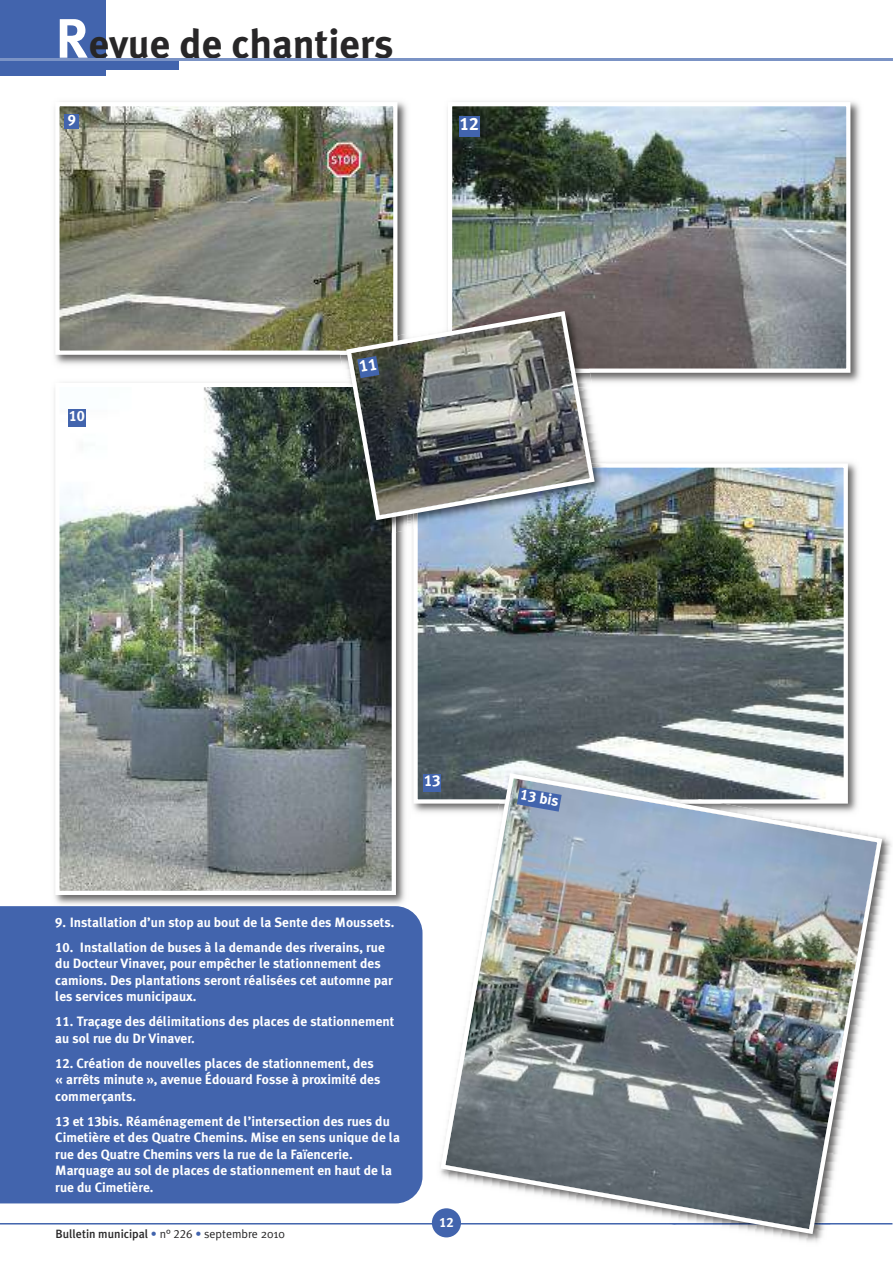
<style>
.page{position:relative;width:893px;height:1263px;background:#fff}
.page>*{position:absolute;margin:0;border:0;box-sizing:border-box;transform-origin:0 0}
.t1{font:700 40.5px "Meta Plus";color:#272627}
.t2{font:18px "Meta Plus Bold Caps";color:#fff}
.t3{font:15.9px "Meta Plus Bold Caps";color:#fff}
.t4{font:700 15px "Meta Plus";color:#fff}
.t5{font:15px "Meta Plus Bold Caps";color:#fff}
.t6{font:700 13.5px/16.5px "Meta Plus";color:#fff}
.t7{font:13.5px "Meta Plus Bold Caps";color:#fff}
.t8{font:500 12px "Meta Plus";color:#272627}
.s1{font-size:55.5px;color:#fff}
.s2{font-family:"Meta Plus Bold Caps";font-weight:400}
.s3{font-family:"Meta Plus Normal";font-weight:400;color:#4264ad}
.s4{font-family:"Meta Plus Normal";font-weight:400}
.s5{font-family:"Meta Plus Normal Caps";font-weight:400}
</style>
<div class="page">
<div style="left:0;top:0;width:105px;height:76px;background:#4264ad"></div>
<div style="left:0;top:61px;width:179px;height:9px;background:#4264ad"></div>
<hr style="left:0;top:59px;width:893px;height:2px;background:#7b93c5">
<hr style="left:0;top:1223px;width:892px;height:1px;background:#4264ad">
<div style="left:432px;top:1208px;width:29px;height:29px;background:#4264ad;border-radius:50%"></div>
<img style="left:54px;top:101px;width:353px;height:264px">
<img style="left:60px;top:107px;width:332px;height:243px">
<div style="left:55px;top:102px;width:342px;height:253px;border:4px solid #fff"></div>
<div style="left:64px;top:114px;width:15px;height:14px;background:#4264ad"></div>
<img style="left:54px;top:382px;width:351px;height:523px">
<img style="left:60px;top:388px;width:331px;height:502px">
<div style="left:55px;top:383px;width:341px;height:512px;border:4px solid #fff"></div>
<div style="left:68px;top:409px;width:17px;height:17px;background:#4264ad"></div>
<img style="left:447px;top:101px;width:413px;height:282px">
<img style="left:453px;top:107px;width:392px;height:261px">
<div style="left:448px;top:102px;width:402px;height:271px;border:4px solid #fff"></div>
<div style="left:459px;top:116px;width:20px;height:20px;background:#4264ad"></div>
<img style="left:412px;top:462px;width:445px;height:351px">
<img style="left:418px;top:468px;width:425px;height:331px">
<div style="left:413px;top:463px;width:435px;height:341px;border:4px solid #fff"></div>
<div style="left:423px;top:774px;width:18px;height:18px;background:#4264ad"></div>
<img style="left:781px;top:1236px;width:41px;height:6px">
<img style="left:500px;top:765px;width:199px;height:6px">
<img style="left:438px;top:771px;width:447px;height:465px">
<svg style="left:517px;top:787px;width:45px;height:35px;background:#7189b4"></svg>
<img style="left:597px;top:328px;width:8px;height:129px">
<img style="left:340px;top:333px;width:4px;height:32px">
<img style="left:339px;top:335px;width:5px;height:20px">
<img style="left:338px;top:336px;width:6px;height:15px">
<img style="left:346px;top:523px;width:46px;height:13px">
<img style="left:452px;top:304px;width:137px;height:5px">
<img style="left:413px;top:463px;width:194px;height:66px">
<img style="left:418px;top:468px;width:193px;height:60px">
<img style="left:344px;top:309px;width:253px;height:214px">
<div style="left:0;top:906px;width:422px;height:297px;background:#4264ad"></div>
<svg style="left:357px;top:356px;width:27px;height:25px"></svg>
<h1 class="t1" style="left:55px;top:20px;width:340px"><span class="s1">R</span>evue de chantiers</h1>
<p class="t5" style="left:68px;top:111px;width:10px">9</p>
<h2 class="t2" style="left:460px;top:113px;width:21px">12</h2>
<p class="t5" style="left:69px;top:407px;width:18px">10</p>
<p class="t3" style="left:424px;top:771px;width:18px">13</p>
<p class="t6" style="left:55px;top:914px;width:341px"><span class="s2">9.</span> Installation d’un stop au bout de la Sente des Moussets.</p>
<p class="t6" style="left:55px;top:939px;width:339px"><span class="s2">10.</span> Installation de buses à la demande des riverains, rue du Docteur Vinaver, pour empêcher le stationnement des camions. Des plantations seront réalisées cet automne par les services municipaux.</p>
<p class="t6" style="left:55px;top:1013px;width:341px"><span class="s2">11.</span> Traçage des délimitations des places de stationnement au sol rue du Dr Vinaver.</p>
<p class="t6" style="left:55px;top:1055px;width:327px"><span class="s2">12.</span> Création de nouvelles places de stationnement, des « arrêts minute », avenue Édouard Fosse à proximité des commerçants.</p>
<p class="t6" style="left:55px;top:1113px;width:346px"><span class="s2">13</span> et <span class="s2">13</span>bis. Réaménagement de l’intersection des rues du Cimetière et des Quatre Chemins. Mise en sens unique de la rue des Quatre Chemins vers la rue de la Faïencerie.<br>Marquage au sol de places de stationnement en haut de la rue du Cimetière.</p>
<p class="t8" style="left:56px;top:1226px;width:231px">Bulletin municipal <span class="s3">•</span> <span class="s4">n°</span> <span class="s5">226</span> <span class="s3">•</span> <span class="s4">septembre 2010</span></p>
<p class="t7" style="left:439px;top:1214px;width:16px">12</p>
<p class="t4" style="left:522px;top:786px;width:40px;rotate:10deg"><span class="s2">13</span> bis</p>
</div>
